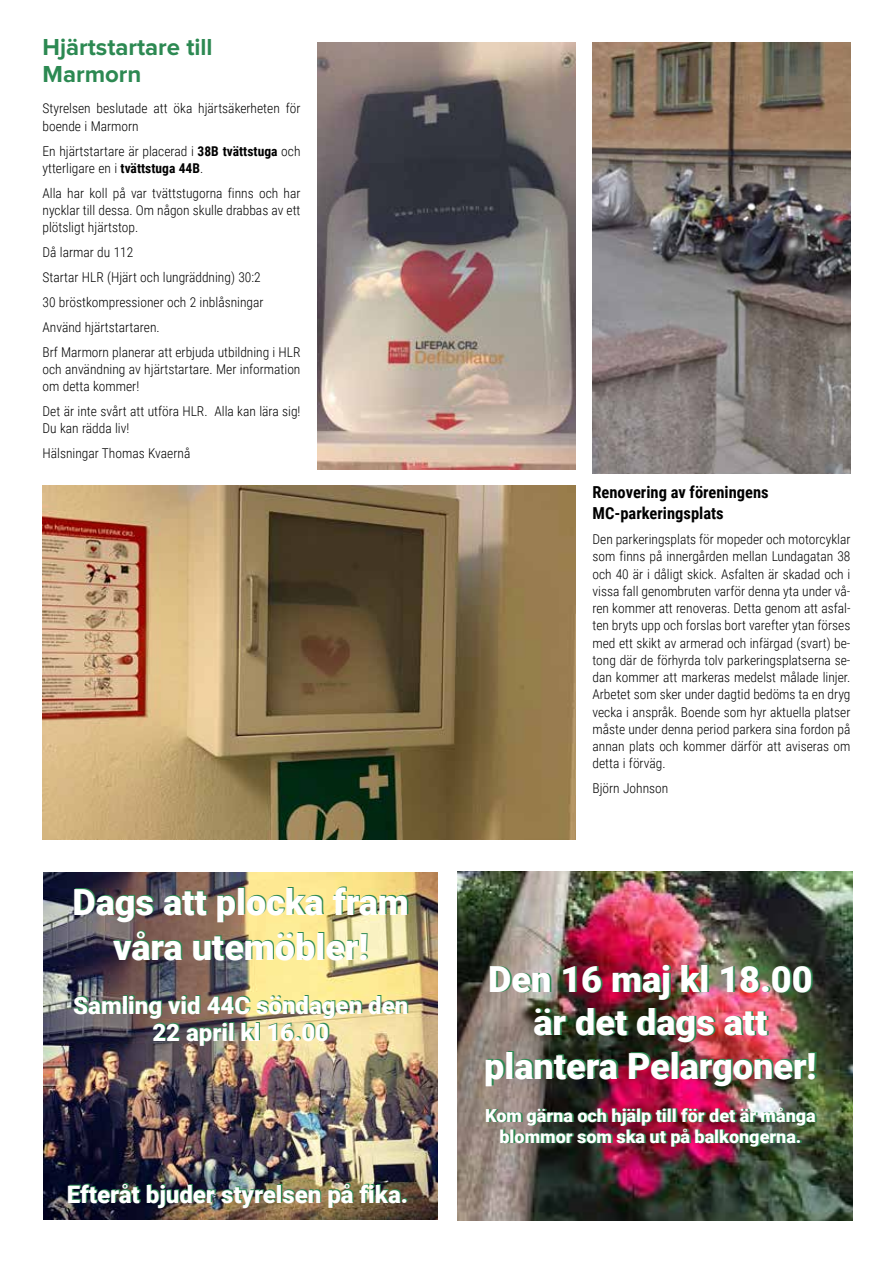
<style>
.page{position:relative;width:893px;height:1263px;background:#fff}
.page>*{position:absolute;margin:0;border:0;box-sizing:border-box;transform-origin:0 0}
.t1{font:900 36px/43.2px "Roboto";color:#fff;text-align:center}
.t2{font:900 24px/27px "Roboto";color:#fff;text-align:center}
.t3{font:700 24px/27px "Proxima Nova";color:#2c8952}
.t4{font:900 18px/21.6px "Roboto";color:#fff;text-align:center}
.t5{font:700 16.5px/21px "Roboto Condensed";color:#000}
.t6{font:300 13.5px/17.2px "Roboto Condensed";color:#000}
.s1{font-weight:700}
</style>
<div class="page">
<img style="left:317px;top:43px;width:258px;height:427px">
<img style="left:43px;top:486px;width:532px;height:354px">
<img style="left:592px;top:43px;width:258px;height:430px">
<img style="left:43px;top:872px;width:394px;height:348px">
<img style="left:457px;top:872px;width:396px;height:348px">
<h2 class="t3" style="left:43px;top:35px;width:172px">Hjärtstartare till<br>Marmorn</h2>
<p class="t6" style="left:43px;top:99px;width:259px">Styrelsen beslutade att öka hjärtsäkerheten för boende i Marmorn</p>
<p class="t6" style="left:43px;top:142px;width:259px">En hjärtstartare är placerad i <span class="s1">38B tvättstuga</span> och ytterligare en i <span class="s1">tvättstuga 44B</span>.</p>
<p class="t6" style="left:43px;top:184px;width:259px;text-align:justify">Alla har koll på var tvättstugorna finns och har nycklar till dessa. Om någon skulle drabbas av ett plötsligt hjärtstop.</p>
<p class="t6" style="left:43px;top:239px;width:259px;line-height:24.9px">Då larmar du 112<br>Startar HLR (Hjärt och lungräddning) 30:2<br>30 bröstkompressioner och 2 inblåsningar Använd hjärtstartaren.<br>Brf Marmorn planerar att erbjuda utbildning i HLR</p>
<p class="t6" style="left:43px;top:360px;width:259px">och användning av hjärtstartare. Mer information om detta kommer!</p>
<p class="t6" style="left:43px;top:402px;width:259px">Det är inte svårt att utföra HLR. Alla kan lära sig!<br>Du kan rädda liv!</p>
<p class="t6" style="left:43px;top:444px;width:149px">Hälsningar Thomas Kvaernå</p>
<h1 class="t1" style="left:73px;top:878px;width:338px;line-height:45px">Dags att plocka fram våra utemöbler!</h1>
<h2 class="t2" style="left:73px;top:991px;width:336px">Samling vid 44C söndagen den<br>22 april kl 16.00</h2>
<h2 class="t2" style="left:67px;top:1180px;width:343px">Efteråt bjuder styrelsen på fika.</h2>
<p class="t5" style="left:592px;top:481px;width:178px">Renovering av föreningens<br>MC-parkeringsplats</p>
<p class="t6" style="left:592px;top:530px;width:259px;text-align:justify">Den parkeringsplats för mopeder och motorcyklar som finns på innergården mellan Lundagatan 38 och 40 är i dåligt skick. Asfalten är skadad och i vissa fall genombruten varför denna yta under vå&shy;ren kommer att renoveras. Detta genom att asfal&shy;ten bryts upp och forslas bort varefter ytan förses med ett skikt av armerad och infärgad (svart) be&shy;tong där de förhyrda tolv parkeringsplatserna se&shy;dan kommer att markeras medelst målade linjer.<br>Arbetet som sker under dagtid bedöms ta en dryg vecka i anspråk. Boende som hyr aktuella platser måste under denna period parkera sina fordon på annan plats och kommer därför att aviseras om detta i förväg.</p>
<p class="t6" style="left:592px;top:779px;width:77px">Björn Johnson</p>
<h1 class="t1" style="left:484px;top:956px;width:334px">Den 16 maj kl 18.00 är det dags att plantera Pelargoner!</h1>
<h3 class="t4" style="left:485px;top:1104px;width:332px">Kom gärna och hjälp till för det är många blommor som ska ut på balkongerna.</h3>
</div>
